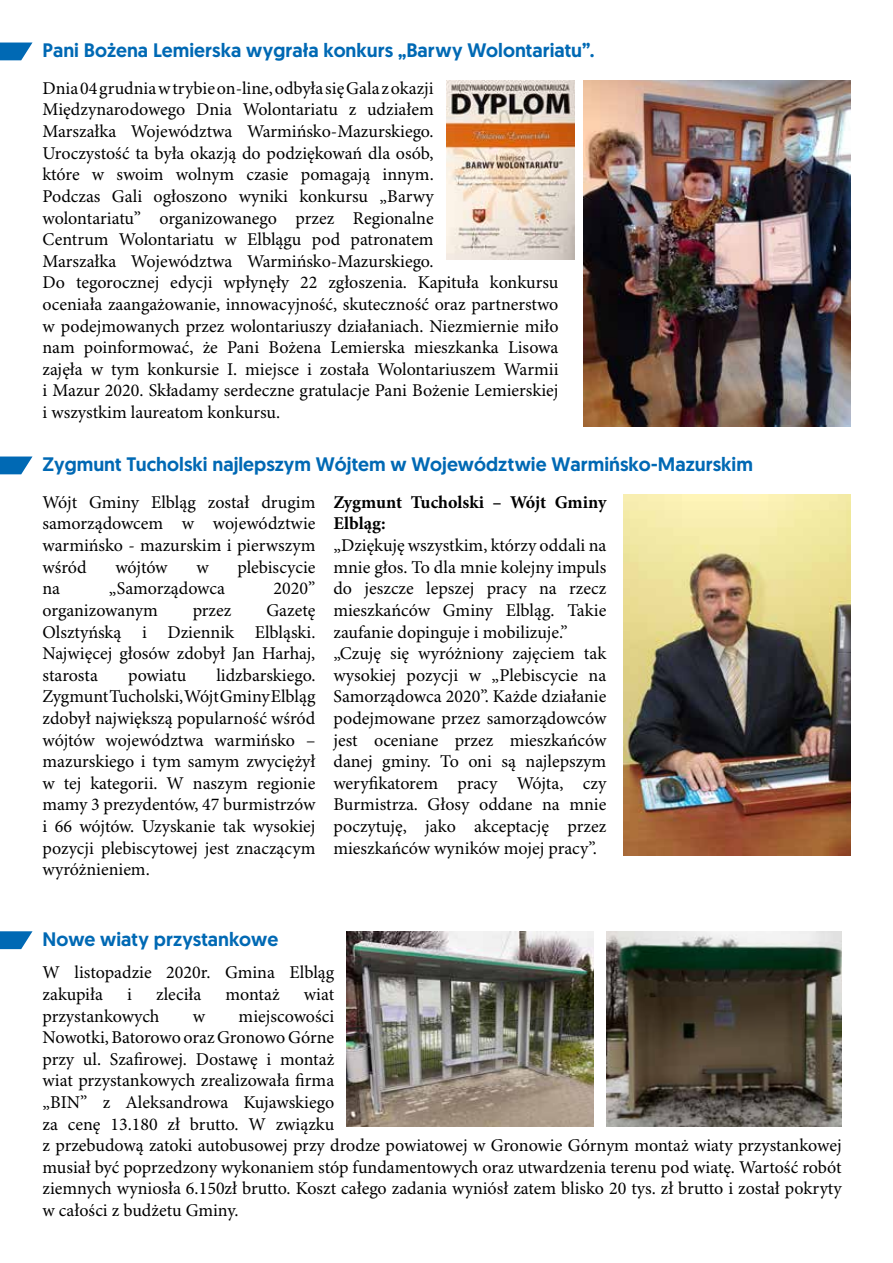
<style>
.page{position:relative;width:893px;height:1263px;background:#fff}
.page>*{position:absolute;margin:0;border:0;box-sizing:border-box;transform-origin:0 0}
.t1{font:500 19.5px "Geomanist";color:#0069b4}
.t2{font:18px/21.6px "Minion Pro";color:#000}
.t3{font:700 18px/21.6px "Minion Pro";letter-spacing:-.005em;color:#000}
</style>
<div class="page">
<svg style="left:0;top:43px;width:32px;height:17px"></svg>
<svg style="left:0;top:456px;width:33px;height:18px"></svg>
<svg style="left:0;top:931px;width:33px;height:18px"></svg>
<img style="left:584px;top:81px;width:266px;height:345px">
<img style="left:623px;top:495px;width:227px;height:360px">
<img style="left:446px;top:81px;width:128px;height:179px">
<img style="left:347px;top:931px;width:246px;height:195px">
<img style="left:606px;top:931px;width:236px;height:195px">
<p class="t1" style="left:43px;top:37px;width:554px">Pani Bożena Lemierska wygrała konkurs „Barwy Wolontariatu”.</p>
<p class="t2" style="left:43px;top:78px;width:517px">Dnia 04 grudnia w trybie on-line, odbyła się Gala z okazji Międzynarodowego Dnia Wolontariatu z udziałem<br>Marszałka Województwa Warmińsko-Mazurskiego.<br>Uroczystość ta była okazją do podziękowań dla osób,<br>które w swoim wolnym czasie pomagają innym.<br>Podczas Gali ogłoszono wyniki konkursu „Barwy<br>wolontariatu” organizowanego przez Regionalne<br>Centrum Wolontariatu w Elblągu pod patronatem<br>Marszałka Województwa Warmińsko-Mazurskiego.<br>Do tegorocznej edycji wpłynęły 22 zgłoszenia. Kapituła konkursu oceniała zaangażowanie, innowacyjność, skuteczność oraz partnerstwo w podejmowanych przez wolontariuszy działaniach. Niezmiernie miło nam poinformować, że Pani Bożena Lemierska mieszkanka Lisowa zajęła w tym konkursie I. miejsce i została Wolontariuszem Warmii i Mazur 2020. Składamy serdeczne gratulacje Pani Bożenie Lemierskiej i wszystkim laureatom konkursu.</p>
<p class="t1" style="left:43px;top:451px;width:712px">Zygmunt Tucholski najlepszym Wójtem w Województwie Warmińsko-Mazurskim</p>
<p class="t2" style="left:43px;top:492px;width:274px;text-align:justify">Wójt Gminy Elbląg został drugim samorządowcem w województwie warmińsko - mazurskim i pierwszym wśród</p>
<p class="t2" style="left:115px;top:557px;width:54px">wójtów</p>
<p class="t2" style="left:196px;top:557px;width:14px">w</p>
<p class="t2" style="left:237px;top:557px;width:79px">plebiscycie</p>
<p class="t2" style="left:43px;top:578px;width:19px">na</p>
<p class="t2" style="left:109px;top:578px;width:118px">„Samorządowca</p>
<p class="t2" style="left:274px;top:578px;width:43px">2020”</p>
<p class="t2" style="left:43px;top:600px;width:117px">organizowanym</p>
<p class="t2" style="left:193px;top:600px;width:40px">przez</p>
<p class="t2" style="left:43px;top:600px;width:274px;text-align:justify;text-indent:224px">Gazetę Olsztyńską i Dziennik Elbląski.<br>Najwięcej głosów zdobył Jan Harhaj, starosta</p>
<p class="t2" style="left:43px;top:665px;width:274px;text-align:justify;text-indent:174px">lidzbarskiego.<br>Zygmunt Tucholski, Wójt Gminy Elbląg zdobył największą popularność wśród wójtów województwa warmińsko – mazurskiego i tym samym zwyciężył w tej kategorii. W naszym regionie mamy 3 prezydentów, 47 burmistrzów i 66 wójtów. Uzyskanie tak wysokiej pozycji plebiscytowej jest znaczącym wyróżnieniem.</p>
<p class="t2" style="left:128px;top:665px;width:60px">powiatu</p>
<p class="t3" style="left:333px;top:491px;width:274px">Zygmunt Tucholski – Wójt Gminy<br>Elbląg:</p>
<p class="t2" style="left:333px;top:535px;width:274px">„Dziękuję wszystkim, którzy oddali na mnie głos. To dla mnie kolejny impuls do jeszcze lepszej pracy na rzecz mieszkańców Gminy Elbląg. Takie zaufanie dopinguje i mobilizuje.” „Czuję się wyróżniony zajęciem tak wysokiej pozycji w „Plebiscycie na Samorządowca 2020”. Każde działanie podejmowane przez samorządowców jest oceniane przez mieszkańców danej gminy. To oni są najlepszym weryfikatorem pracy Wójta, czy Burmistrza. Głosy oddane na mnie poczytuję, jako akceptację przez mieszkańców wyników mojej pracy”.</p>
<p class="t1" style="left:43px;top:926px;width:237px">Nowe wiaty przystankowe</p>
<p class="t2" style="left:43px;top:962px;width:293px">W listopadzie 2020r. Gmina Elbląg zakupiła</p>
<p class="t2" style="left:127px;top:984px;width:6px">i</p>
<p class="t2" style="left:156px;top:984px;width:47px">zleciła</p>
<p class="t2" style="left:226px;top:984px;width:56px">montaż</p>
<p class="t2" style="left:304px;top:984px;width:32px">wiat</p>
<p class="t2" style="left:43px;top:1006px;width:118px">przystankowych</p>
<p class="t2" style="left:193px;top:1006px;width:14px">w</p>
<p class="t2" style="left:43px;top:1006px;width:801px;text-indent:196px">miejscowości<br>Nowotki, Batorowo oraz Gronowo Górne<br>przy ul. Szafirowej. Dostawę i montaż<br>wiat przystankowych zrealizowała firma<br>„BIN” z Aleksandrowa Kujawskiego<br>za cenę 13.180 zł brutto. W związku<br>z przebudową zatoki autobusowej przy drodze powiatowej w Gronowie Górnym montaż wiaty przystankowej musiał być poprzedzony wykonaniem stóp fundamentowych oraz utwardzenia terenu pod wiatę. Wartość robót ziemnych wyniosła 6.150zł brutto. Koszt całego zadania wyniósł zatem blisko 20 tys. zł brutto i został pokryty w całości z budżetu Gminy.</p>
</div>
